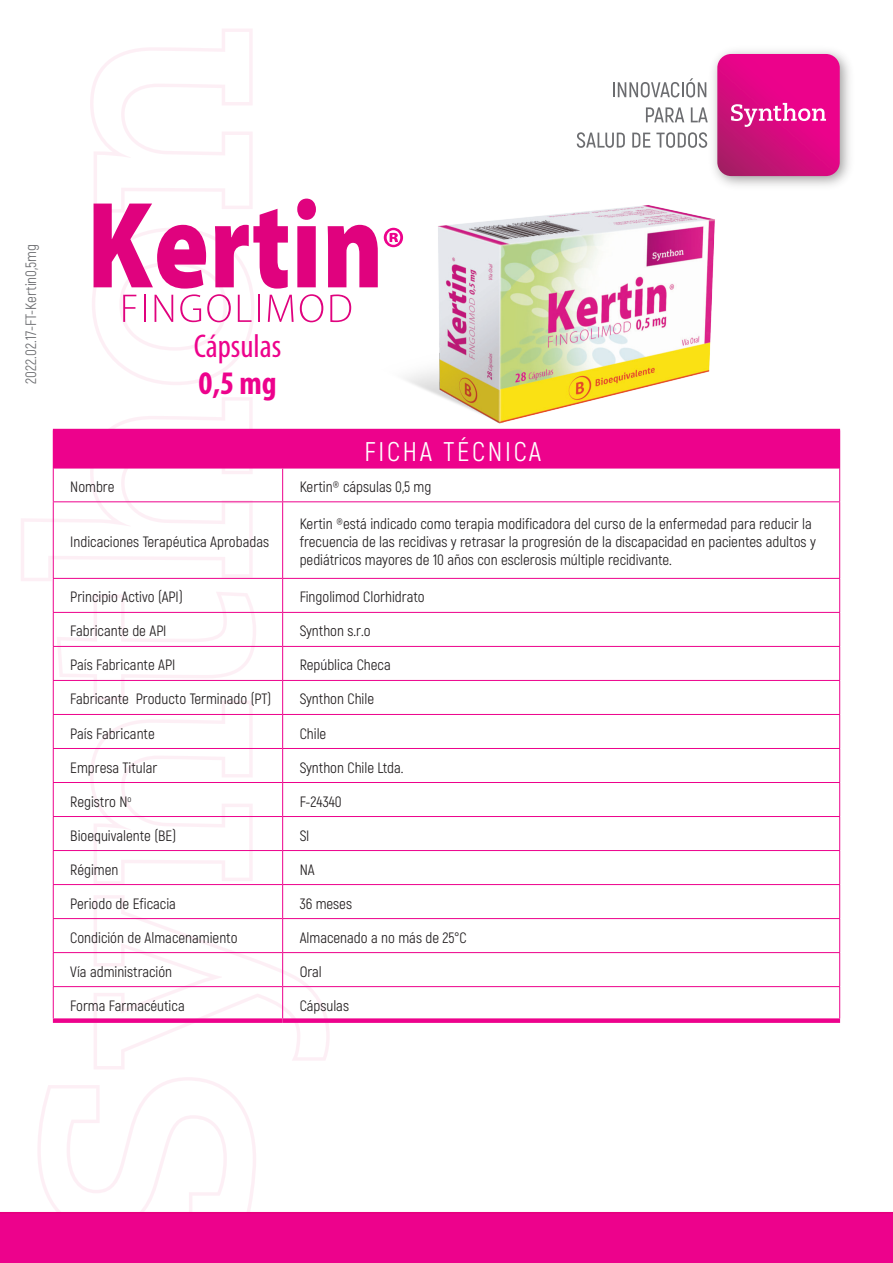
<style>
.page{position:relative;width:893px;height:1263px;background:#fff}
.page>*{position:absolute;margin:0;border:0;box-sizing:border-box;transform-origin:0 0}
.t1{font:condensed 33px/37.5px "Myriad Pro";color:#ed028c}
.t2{font:27px "Akrobat";letter-spacing:.1em;color:#fff}
.t3{font:15px/18px "Akrobat";color:#231f20}
.t4{font:15px "Akrobat";color:#6c6d70}
.s1{font-weight:700}
</style>
<div class="page">
<svg style="left:613px;top:78px;width:91px;height:19px"></svg>
<svg style="left:646px;top:107px;width:38px;height:15px"></svg>
<svg style="left:691px;top:107px;width:13px;height:15px"></svg>
<svg style="left:577px;top:132px;width:48px;height:16px"></svg>
<svg style="left:632px;top:133px;width:18px;height:15px"></svg>
<svg style="left:656px;top:132px;width:48px;height:16px"></svg>
<img style="left:704px;top:50px;width:146px;height:136px">
<svg style="left:717px;top:54px;width:123px;height:122px;background:#db1787"></svg>
<svg style="left:38px;top:1077px;width:218px;height:135px"></svg>
<svg style="left:94px;top:895px;width:236px;height:174px"></svg>
<svg style="left:57px;top:592px;width:199px;height:292px"></svg>
<svg style="left:21px;top:397px;width:232px;height:184px"></svg>
<div style="left:0;top:1212px;width:893px;height:51px;background:#ed028c"></div>
<div style="left:53px;top:429px;width:787px;height:39px;background:#ed028c"></div>
<hr style="left:53px;top:468px;width:1px;height:33px;background:#ed028c">
<hr style="left:282px;top:469px;width:1px;height:32px;background:#ed028c">
<hr style="left:839px;top:468px;width:1px;height:33px;background:#ed028c">
<hr style="left:53px;top:502px;width:1px;height:76px;background:#ed028c">
<hr style="left:282px;top:502px;width:1px;height:76px;background:#ed028c">
<hr style="left:839px;top:502px;width:1px;height:76px;background:#ed028c">
<hr style="left:53px;top:578px;width:230px;height:1px;background:#ed028c">
<hr style="left:53px;top:579px;width:1px;height:33px;background:#ed028c">
<hr style="left:283px;top:578px;width:557px;height:1px;background:#ed028c">
<hr style="left:282px;top:579px;width:1px;height:33px;background:#ed028c">
<hr style="left:839px;top:579px;width:1px;height:33px;background:#ed028c">
<hr style="left:53px;top:612px;width:230px;height:1px;background:#ed028c">
<hr style="left:53px;top:613px;width:1px;height:33px;background:#ed028c">
<hr style="left:283px;top:612px;width:557px;height:1px;background:#ed028c">
<hr style="left:282px;top:613px;width:1px;height:33px;background:#ed028c">
<hr style="left:839px;top:613px;width:1px;height:33px;background:#ed028c">
<hr style="left:53px;top:646px;width:230px;height:1px;background:#ed028c">
<hr style="left:53px;top:647px;width:1px;height:33px;background:#ed028c">
<hr style="left:283px;top:646px;width:557px;height:1px;background:#ed028c">
<hr style="left:282px;top:647px;width:1px;height:33px;background:#ed028c">
<hr style="left:839px;top:647px;width:1px;height:33px;background:#ed028c">
<hr style="left:53px;top:680px;width:230px;height:1px;background:#ed028c">
<hr style="left:53px;top:681px;width:1px;height:33px;background:#ed028c">
<hr style="left:283px;top:680px;width:557px;height:1px;background:#ed028c">
<hr style="left:282px;top:681px;width:1px;height:33px;background:#ed028c">
<hr style="left:839px;top:681px;width:1px;height:33px;background:#ed028c">
<hr style="left:53px;top:714px;width:230px;height:1px;background:#ed028c">
<hr style="left:53px;top:715px;width:1px;height:33px;background:#ed028c">
<hr style="left:283px;top:714px;width:557px;height:1px;background:#ed028c">
<hr style="left:282px;top:715px;width:1px;height:33px;background:#ed028c">
<hr style="left:839px;top:715px;width:1px;height:33px;background:#ed028c">
<hr style="left:53px;top:748px;width:230px;height:1px;background:#ed028c">
<hr style="left:53px;top:749px;width:1px;height:33px;background:#ed028c">
<hr style="left:283px;top:748px;width:557px;height:1px;background:#ed028c">
<hr style="left:282px;top:749px;width:1px;height:33px;background:#ed028c">
<hr style="left:839px;top:749px;width:1px;height:33px;background:#ed028c">
<hr style="left:53px;top:782px;width:230px;height:1px;background:#ed028c">
<hr style="left:53px;top:783px;width:1px;height:33px;background:#ed028c">
<hr style="left:283px;top:782px;width:557px;height:1px;background:#ed028c">
<hr style="left:282px;top:783px;width:1px;height:33px;background:#ed028c">
<hr style="left:839px;top:783px;width:1px;height:33px;background:#ed028c">
<hr style="left:53px;top:816px;width:230px;height:1px;background:#ed028c">
<hr style="left:53px;top:817px;width:1px;height:33px;background:#ed028c">
<hr style="left:283px;top:816px;width:557px;height:1px;background:#ed028c">
<hr style="left:282px;top:817px;width:1px;height:33px;background:#ed028c">
<hr style="left:839px;top:817px;width:1px;height:33px;background:#ed028c">
<hr style="left:53px;top:850px;width:230px;height:1px;background:#ed028c">
<hr style="left:53px;top:851px;width:1px;height:33px;background:#ed028c">
<hr style="left:283px;top:850px;width:557px;height:1px;background:#ed028c">
<hr style="left:282px;top:851px;width:1px;height:33px;background:#ed028c">
<hr style="left:839px;top:851px;width:1px;height:33px;background:#ed028c">
<hr style="left:53px;top:884px;width:230px;height:1px;background:#ed028c">
<hr style="left:53px;top:885px;width:1px;height:33px;background:#ed028c">
<hr style="left:283px;top:884px;width:557px;height:1px;background:#ed028c">
<hr style="left:282px;top:885px;width:1px;height:33px;background:#ed028c">
<hr style="left:839px;top:885px;width:1px;height:33px;background:#ed028c">
<hr style="left:53px;top:918px;width:230px;height:1px;background:#ed028c">
<hr style="left:53px;top:919px;width:1px;height:33px;background:#ed028c">
<hr style="left:283px;top:918px;width:557px;height:1px;background:#ed028c">
<hr style="left:282px;top:919px;width:1px;height:33px;background:#ed028c">
<hr style="left:839px;top:919px;width:1px;height:33px;background:#ed028c">
<hr style="left:53px;top:952px;width:230px;height:1px;background:#ed028c">
<hr style="left:53px;top:953px;width:1px;height:33px;background:#ed028c">
<hr style="left:283px;top:952px;width:557px;height:1px;background:#ed028c">
<hr style="left:282px;top:953px;width:1px;height:33px;background:#ed028c">
<hr style="left:839px;top:953px;width:1px;height:33px;background:#ed028c">
<hr style="left:53px;top:986px;width:230px;height:1px;background:#ed028c">
<hr style="left:53px;top:987px;width:1px;height:31px;background:#ed028c">
<hr style="left:283px;top:986px;width:557px;height:1px;background:#ed028c">
<hr style="left:282px;top:987px;width:1px;height:31px;background:#ed028c">
<hr style="left:839px;top:987px;width:1px;height:31px;background:#ed028c">
<div style="left:53px;top:1018px;width:230px;height:5px;background:#ed028c"></div>
<div style="left:283px;top:1018px;width:557px;height:5px;background:#ed028c"></div>
<hr style="left:53px;top:501px;width:230px;height:1px;background:#ed028c">
<hr style="left:283px;top:501px;width:557px;height:1px;background:#ed028c">
<hr style="left:54px;top:467px;width:229px;height:2px;background:#ed028c">
<hr style="left:283px;top:467px;width:556px;height:2px;background:#ed028c">
<img style="left:369px;top:181px;width:365px;height:248px">
<svg style="left:90px;top:29px;width:288px;height:358px"></svg>
<svg style="left:384px;top:228px;width:19px;height:19px"></svg>
<p class="t4" style="left:22px;top:384px;width:141px;rotate:-90deg">2022.02.17-FT-Kertin0,5mg</p>
<p class="t1" style="left:194px;top:328px;width:89px">Cápsulas<br><span class="s1">0,5 mg</span></p>
<p class="t2" style="left:364px;top:436px;width:178px">FICHA TÉCNICA</p>
<p class="t3" style="left:70px;top:478px;width:46px">Nombre</p>
<p class="t3" style="left:300px;top:478px;width:133px">Kertin® cápsulas 0,5 mg</p>
<p class="t3" style="left:70px;top:533px;width:200px">Indicaciones Terapéutica Aprobadas</p>
<p class="t3" style="left:300px;top:515px;width:518px">Kertin ®está indicado como terapia modificadora del curso de la enfermedad para reducir la frecuencia de las recidivas y retrasar la progresión de la discapacidad en pacientes adultos y pediátricos mayores de 10 años con esclerosis múltiple recidivante.</p>
<p class="t3" style="left:70px;top:588px;width:114px">Principio Activo (API)</p>
<p class="t3" style="left:300px;top:588px;width:127px">Fingolimod Clorhidrato</p>
<p class="t3" style="left:70px;top:622px;width:98px">Fabricante de API</p>
<p class="t3" style="left:300px;top:622px;width:73px">Synthon s.r.o</p>
<p class="t3" style="left:70px;top:656px;width:107px">País Fabricante API</p>
<p class="t3" style="left:300px;top:656px;width:93px">República Checa</p>
<p class="t3" style="left:70px;top:690px;width:202px">Fabricante Producto Terminado (PT)</p>
<p class="t3" style="left:300px;top:690px;width:76px">Synthon Chile</p>
<p class="t3" style="left:70px;top:724px;width:86px">País Fabricante</p>
<p class="t3" style="left:300px;top:724px;width:28px">Chile</p>
<p class="t3" style="left:70px;top:758px;width:89px">Empresa Titular</p>
<p class="t3" style="left:300px;top:758px;width:105px">Synthon Chile Ltda.</p>
<p class="t3" style="left:70px;top:792px;width:63px">Registro N<sup>o</sup></p>
<p class="t3" style="left:300px;top:792px;width:43px">F-24340</p>
<p class="t3" style="left:70px;top:826px;width:108px">Bioequivalente (BE)</p>
<p class="t3" style="left:300px;top:826px;width:11px">SI</p>
<p class="t3" style="left:70px;top:860px;width:50px">Régimen</p>
<p class="t3" style="left:300px;top:860px;width:16px">NA</p>
<p class="t3" style="left:70px;top:894px;width:107px">Periodo de Eficacia</p>
<p class="t3" style="left:300px;top:894px;width:54px">36 meses</p>
<p class="t3" style="left:70px;top:928px;width:169px">Condición de Almacenamiento</p>
<p class="t3" style="left:300px;top:928px;width:168px">Almacenado a no más de 25°C</p>
<p class="t3" style="left:70px;top:962px;width:103px">Vía administración</p>
<p class="t3" style="left:300px;top:962px;width:24px">Oral</p>
<p class="t3" style="left:70px;top:996px;width:116px">Forma Farmacéutica</p>
<p class="t3" style="left:300px;top:996px;width:51px">Cápsulas</p>
</div>
